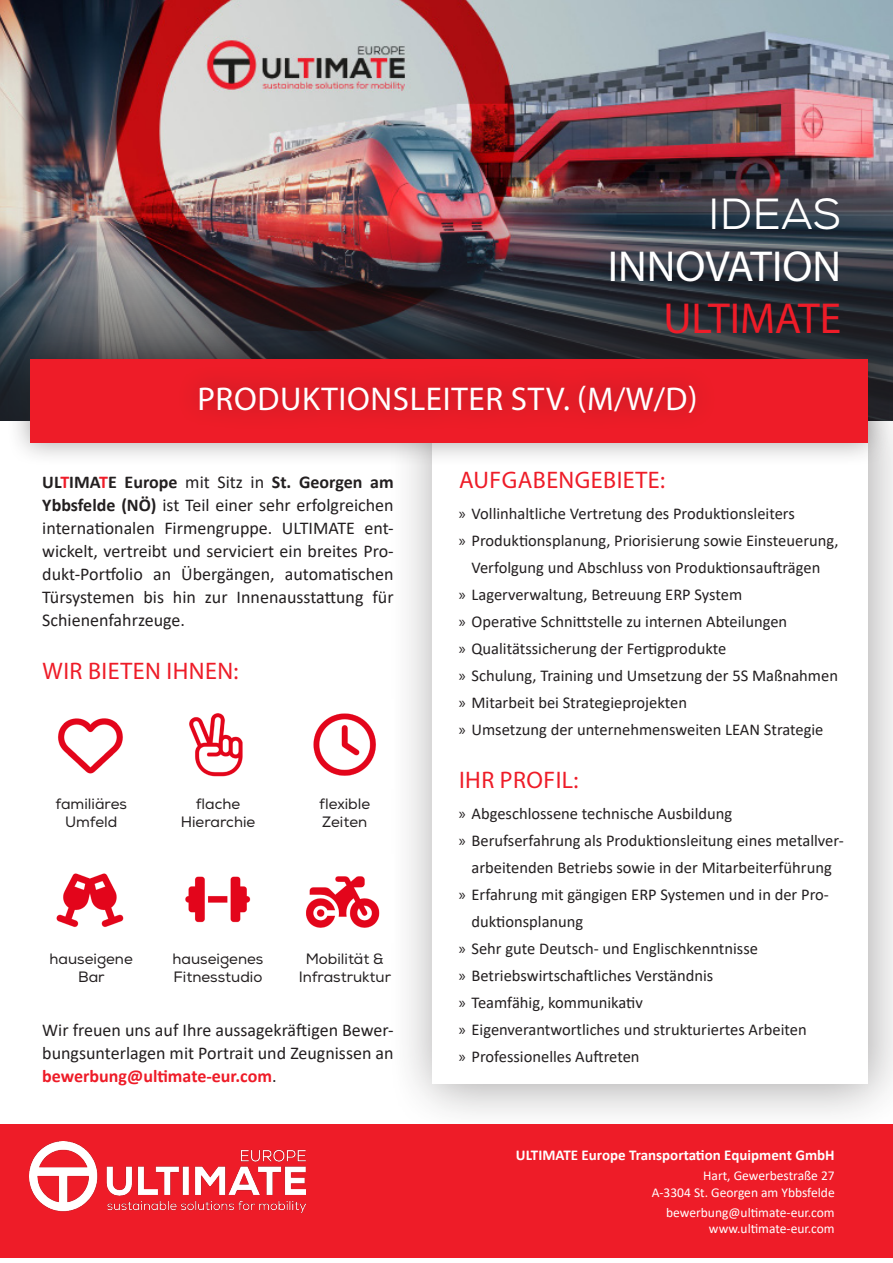
<style>
.page{position:relative;width:893px;height:1263px;background:#fff}
.page>*{position:absolute;margin:0;border:0;box-sizing:border-box;transform-origin:0 0}
.t1{font:43.5px/52.2px "Myriad Pro";color:#fff;text-align:right}
.t2{font:33px "Myriad Pro";letter-spacing:.02em;color:#fff}
.t3{font:24px "Myriad Pro";letter-spacing:.02em;color:#ee1c28}
.Text{font:18px/23.1px "Calibri";color:#231f20;text-align:justify}
.t4{font:16.5px/27px "Calibri";color:#231f20;text-align:center}
.t5{font:15px/18px "Nexa";color:#231f20;text-align:center}
.t6{font:700 15px "Calibri";color:#fff}
.t7{font:13.5px/16.2px "Calibri";color:#fff;text-align:right}
.s1{font-family:"Nexa"}
.s2{color:#ee1c28}
.s3{font-weight:700}
.s4{font-weight:700;color:#ee1c28}
.s5{font-family:"Myriad Pro"}
</style>
<div class="page">
<img style="left:0;top:0;width:893px;height:421px">
<div style="left:387px;top:370px;width:506px;height:764px;background:#231f20;opacity:.4"></div>
<div style="left:432px;top:415px;width:435px;height:669px;background:#fff"></div>
<div style="left:6px;top:335px;width:885px;height:132px;background:#231f20;opacity:.4"></div>
<div style="left:30px;top:359px;width:837px;height:84px;background:#ee1c28"></div>
<div style="left:177px;top:363px;width:541px;height:70px;background:#e81c27"></div>
<img style="left:56px;top:873px;width:68px;height:55px">
<img style="left:313px;top:700px;width:81px;height:88px">
<img style="left:185px;top:876px;width:66px;height:47px">
<img style="left:58px;top:718px;width:65px;height:56px">
<img style="left:189px;top:713px;width:54px;height:64px">
<img style="left:306px;top:855px;width:88px;height:88px">
<div style="left:0;top:1124px;width:893px;height:134px;background:#ee1c28"></div>
<img style="left:30px;top:1142px;width:276px;height:70px">
<p class="t1" style="left:608px;top:188px;width:235px"><span class="s1">IDEAS<br></span>INNOVATION<br><span class="s2">ULTIMATE</span></p>
<p class="t2" style="left:197px;top:378px;width:502px">PRODUKTIONSLEITER STV. (M/W/D)</p>
<p class="Text" style="left:42px;top:470px;width:353px"><span class="s3">UL</span><span class="s4">T</span><span class="s3">IMA</span><span class="s4">T</span><span class="s3">E Europe</span> mit Sitz in <span class="s3">St. Georgen am Ybbsfelde (NÖ)</span> ist Teil einer sehr erfolgreichen internationalen Firmengruppe. ULTIMATE ent&shy;wickelt, vertreibt und serviciert ein breites Pro&shy;dukt-Portfolio an Übergängen, automatischen Türsystemen bis hin zur Innenausstattung für Schienenfahrzeuge.</p>
<h2 class="t3" style="left:43px;top:656px;width:197px">WIR BIETEN IHNEN:</h2>
<p class="t5" style="left:55px;top:795px;width:73px">familiäres<br>Umfeld</p>
<p class="t5" style="left:181px;top:795px;width:76px">flache<br>Hierarchie</p>
<p class="t5" style="left:319px;top:795px;width:52px;text-align:left">flexible<br>Zeiten</p>
<p class="t5" style="left:50px;top:950px;width:85px">hauseigene<br>Bar</p>
<p class="t5" style="left:173px;top:950px;width:92px;text-align:left">hauseigenes<br>Fitnesstudio</p>
<p class="t5" style="left:299px;top:950px;width:94px">Mobilität &amp;<br>Infrastruktur</p>
<p class="Text" style="left:42px;top:1017px;width:353px">Wir freuen uns auf Ihre aussagekräftigen Bewer&shy;bungsunterlagen mit Portrait und Zeugnissen an <span class="s4">bewerbung@ultimate-eur.com</span>.</p>
<h2 class="t3" style="left:459px;top:465px;width:207px">AUFGABENGEBIETE:</h2>
<p class="t4" style="left:459px;top:500px;width:338px"><span class="s5">»</span> Vollinhaltliche Vertretung des Produktionsleiters</p>
<p class="t4" style="left:459px;top:527px;width:381px"><span class="s5">»</span> Produktionsplanung, Priorisierung sowie Einsteuerung,<br>Verfolgung und Abschluss von Produktionsaufträgen</p>
<p class="t4" style="left:459px;top:581px;width:285px"><span class="s5">»</span> Lagerverwaltung, Betreuung ERP System</p>
<p class="t4" style="left:459px;top:608px;width:330px"><span class="s5">»</span> Operative Schnittstelle zu internen Abteilungen</p>
<p class="t4" style="left:459px;top:635px;width:269px"><span class="s5">»</span> Qualitätssicherung der Fertigprodukte</p>
<p class="t4" style="left:459px;top:662px;width:381px"><span class="s5">»</span> Schulung, Training und Umsetzung der 5S Maßnahmen</p>
<p class="t4" style="left:459px;top:689px;width:230px"><span class="s5">»</span> Mitarbeit bei Strategieprojekten</p>
<p class="t4" style="left:459px;top:716px;width:366px"><span class="s5">»</span> Umsetzung der unternehmensweiten LEAN Strategie</p>
<h2 class="t3" style="left:459px;top:765px;width:121px">IHR PROFIL:</h2>
<p class="t4" style="left:459px;top:799px;width:275px"><span class="s5">»</span> Abgeschlossene technische Ausbildung</p>
<p class="t4" style="left:459px;top:826px;width:386px"><span class="s5">»</span> Berufserfahrung als Produktionsleitung eines metallver&shy;arbeitenden Betriebs sowie in der Mitarbeiterführung</p>
<p class="t4" style="left:471px;top:880px;width:359px;text-align:left;text-indent:-13px"><span class="s5">»</span> Erfahrung mit gängigen ERP Systemen und in der Pro&shy;duktionsplanung</p>
<p class="t4" style="left:459px;top:934px;width:301px"><span class="s5">»</span> Sehr gute Deutsch- und Englischkenntnisse</p>
<p class="t4" style="left:459px;top:961px;width:256px"><span class="s5">»</span> Betriebswirtschaftliches Verständnis</p>
<p class="t4" style="left:459px;top:988px;width:186px"><span class="s5">»</span> Teamfähig, kommunikativ</p>
<p class="t4" style="left:459px;top:1015px;width:349px"><span class="s5">»</span> Eigenverantwortliches und strukturiertes Arbeiten</p>
<p class="t4" style="left:459px;top:1042px;width:182px"><span class="s5">»</span> Professionelles Auftreten</p>
<p class="t6" style="left:516px;top:1144px;width:320px">ULTIMATE Europe Transportation Equipment GmbH</p>
<p class="t7" style="left:703px;top:1167px;width:133px">Hart, Gewerbestraße 27</p>
<p class="t7" style="left:652px;top:1183px;width:184px">A-3304 St. Georgen am Ybbsfelde</p>
<p class="t7" style="left:666px;top:1204px;width:170px">bewerbung@ultimate-eur.com www.ultimate-eur.com</p>
</div>
